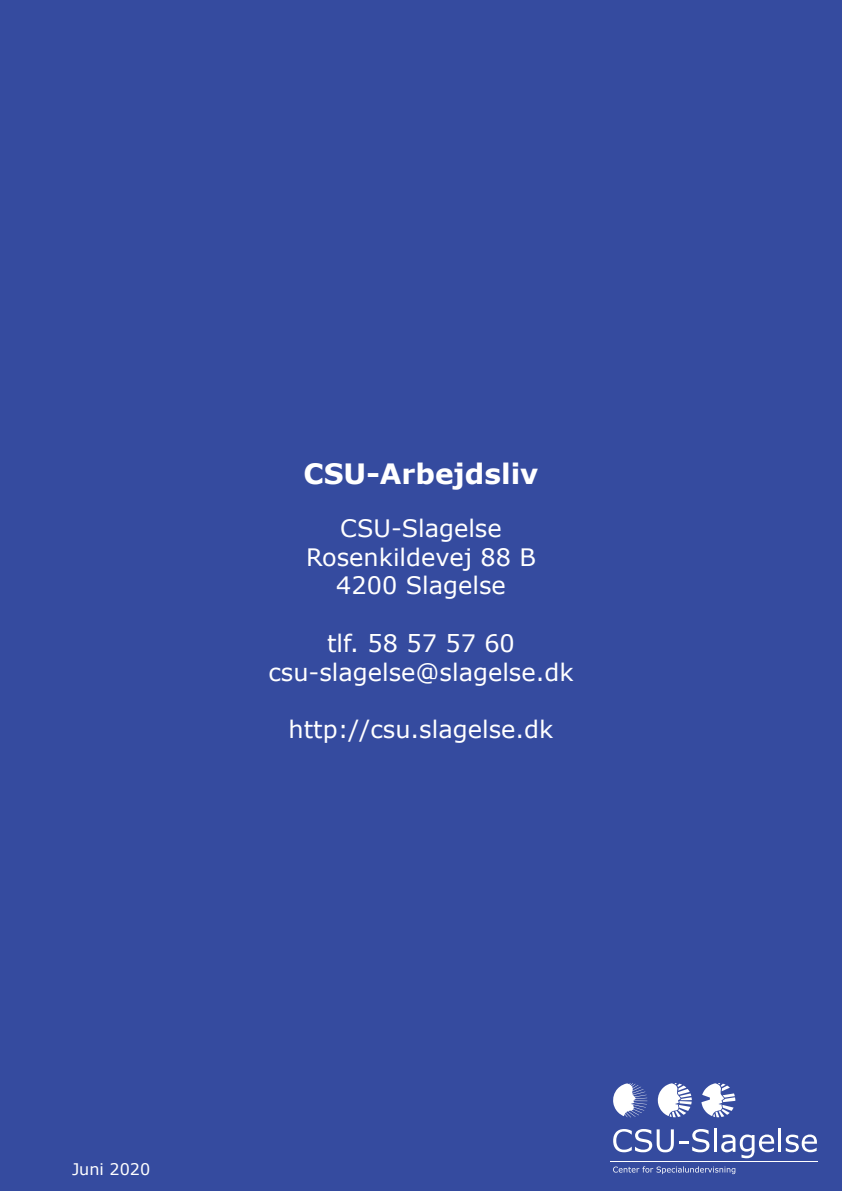
<style>
.page{position:relative;width:842px;height:1191px;background:#354b9f}
.page>*{position:absolute;margin:0;border:0;box-sizing:border-box;transform-origin:0 0}
.t1{font:700 28px "Verdana";color:#fff}
.t2{font:24px "Verdana";color:#fff}
.t3{font:16px "Verdana";color:#fff}
</style>
<div class="page">
<svg style="left:613px;top:1129px;width:96px;height:23px"></svg>
<hr style="left:714px;top:1128px;width:3px;height:23px;background:#fff">
<svg style="left:721px;top:1134px;width:53px;height:24px"></svg>
<hr style="left:778px;top:1128px;width:3px;height:23px;background:#fff">
<svg style="left:786px;top:1134px;width:31px;height:18px"></svg>
<svg style="left:613px;top:1083px;width:122px;height:34px"></svg>
<hr style="left:611px;top:1161px;width:207px;height:1px;background:#fff">
<svg style="left:613px;top:1166px;width:122px;height:8px"></svg>
<p class="t1" style="left:303px;top:454px;width:236px">CSU-Arbejdsliv</p>
<p class="t2" style="left:340px;top:511px;width:163px">CSU-Slagelse</p>
<p class="t2" style="left:306px;top:540px;width:231px">Rosenkildevej 88 B</p>
<p class="t2" style="left:336px;top:569px;width:171px">4200 Slagelse</p>
<p class="t2" style="left:327px;top:627px;width:189px">tlf. 58 57 57 60</p>
<p class="t2" style="left:268px;top:655px;width:307px">csu-slagelse@slagelse.dk</p>
<p class="t2" style="left:289px;top:713px;width:266px">http://csu.slagelse.dk</p>
<p class="t3" style="left:72px;top:1158px;width:80px">Juni 2020</p>
</div>
